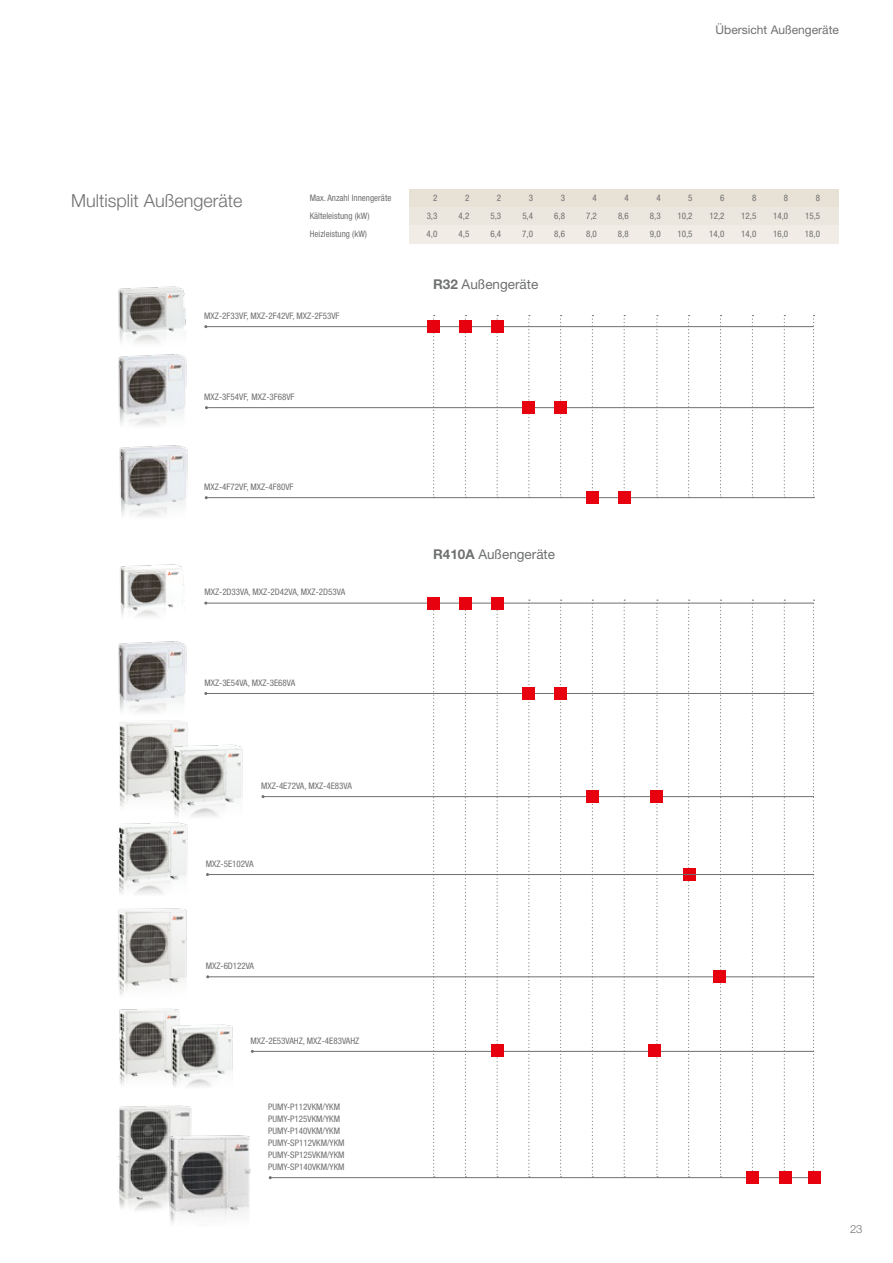
<style>
.page{position:relative;width:893px;height:1263px;background:#fff}
.page>*{position:absolute;margin:0;border:0;box-sizing:border-box;transform-origin:0 0}
.t1{font:300 18px "Helvetica Neue LT Pro";color:#6f7070}
.t2{font:13.5px "Helvetica Neue LT Pro";color:#6f7070}
.t3{font:12px "Helvetica Neue LT Pro";color:#6f7070}
.t4{font:300 11.25px "Helvetica Neue LT Pro";color:#6f7070}
.t5{font:condensed 9px/12px "Helvetica Neue LT Pro";color:#6f7070}
.s1{font-weight:700}
</style>
<div class="page">
<img style="left:119px;top:726px;width:69px;height:39px">
<img style="left:119px;top:445px;width:69px;height:59px">
<img style="left:165px;top:739px;width:78px;height:78px">
<svg style="left:656px;top:315px;width:2px;height:182px"></svg>
<svg style="left:688px;top:315px;width:2px;height:182px"></svg>
<svg style="left:720px;top:315px;width:1px;height:182px"></svg>
<svg style="left:433px;top:315px;width:2px;height:182px"></svg>
<svg style="left:465px;top:315px;width:1px;height:182px"></svg>
<svg style="left:497px;top:315px;width:1px;height:182px"></svg>
<svg style="left:528px;top:315px;width:2px;height:182px"></svg>
<svg style="left:560px;top:315px;width:2px;height:182px"></svg>
<svg style="left:592px;top:315px;width:1px;height:176px"></svg>
<svg style="left:624px;top:315px;width:1px;height:176px"></svg>
<svg style="left:752px;top:315px;width:1px;height:182px"></svg>
<svg style="left:784px;top:315px;width:1px;height:182px"></svg>
<svg style="left:813px;top:315px;width:1px;height:182px"></svg>
<svg style="left:656px;top:600px;width:2px;height:577px"></svg>
<svg style="left:688px;top:600px;width:2px;height:577px"></svg>
<svg style="left:720px;top:600px;width:1px;height:577px"></svg>
<svg style="left:433px;top:609px;width:2px;height:568px"></svg>
<svg style="left:465px;top:609px;width:1px;height:568px"></svg>
<svg style="left:497px;top:609px;width:1px;height:568px"></svg>
<svg style="left:528px;top:600px;width:2px;height:577px"></svg>
<svg style="left:560px;top:600px;width:2px;height:577px"></svg>
<svg style="left:592px;top:600px;width:1px;height:577px"></svg>
<svg style="left:624px;top:600px;width:1px;height:577px"></svg>
<svg style="left:752px;top:600px;width:1px;height:571px"></svg>
<svg style="left:784px;top:600px;width:1px;height:571px"></svg>
<svg style="left:813px;top:600px;width:1px;height:571px"></svg>
<hr style="left:206px;top:603px;width:607px;height:1px;background:#6f7070">
<div style="left:427px;top:597px;width:13px;height:12px;background:#e7000e"></div>
<div style="left:459px;top:597px;width:13px;height:12px;background:#e7000e"></div>
<div style="left:491px;top:597px;width:13px;height:12px;background:#e7000e"></div>
<hr style="left:206px;top:326px;width:607px;height:1px;background:#6f7070">
<hr style="left:206px;top:693px;width:607px;height:1px;background:#6f7070">
<img style="left:118px;top:286px;width:68px;height:57px">
<div style="left:522px;top:687px;width:13px;height:13px;background:#e7000e"></div>
<div style="left:683px;top:868px;width:13px;height:13px;background:#e7000e"></div>
<img style="left:118px;top:354px;width:69px;height:72px">
<div style="left:554px;top:687px;width:13px;height:13px;background:#e7000e"></div>
<img style="left:118px;top:641px;width:70px;height:85px">
<hr style="left:263px;top:796px;width:551px;height:1px;background:#6f7070">
<hr style="left:206px;top:407px;width:608px;height:1px;background:#6f7070">
<img style="left:117px;top:765px;width:80px;height:112px">
<hr style="left:206px;top:497px;width:608px;height:1px;background:#6f7070">
<div style="left:427px;top:320px;width:13px;height:13px;background:#e7000e"></div>
<div style="left:459px;top:320px;width:13px;height:13px;background:#e7000e"></div>
<div style="left:491px;top:320px;width:13px;height:13px;background:#e7000e"></div>
<div style="left:522px;top:401px;width:13px;height:13px;background:#e7000e"></div>
<div style="left:554px;top:401px;width:13px;height:13px;background:#e7000e"></div>
<hr style="left:208px;top:976px;width:606px;height:1px;background:#6f7070">
<div style="left:713px;top:970px;width:13px;height:13px;background:#e7000e"></div>
<hr style="left:270px;top:1177px;width:544px;height:1px;background:#6f7070">
<div style="left:586px;top:790px;width:13px;height:13px;background:#e7000e"></div>
<div style="left:650px;top:790px;width:13px;height:13px;background:#e7000e"></div>
<img style="left:118px;top:877px;width:69px;height:95px">
<img style="left:118px;top:1106px;width:44px;height:104px">
<hr style="left:252px;top:1051px;width:562px;height:1px;background:#6f7070">
<div style="left:648px;top:1044px;width:13px;height:13px;background:#e7000e"></div>
<img style="left:120px;top:504px;width:65px;height:113px">
<img style="left:162px;top:1105px;width:89px;height:119px">
<img style="left:118px;top:972px;width:69px;height:113px">
<img style="left:163px;top:973px;width:77px;height:114px">
<div style="left:491px;top:1044px;width:13px;height:13px;background:#e7000e"></div>
<div style="left:746px;top:1171px;width:12px;height:13px;background:#e7000e"></div>
<div style="left:779px;top:1171px;width:13px;height:13px;background:#e7000e"></div>
<div style="left:808px;top:1171px;width:12px;height:13px;background:#e7000e"></div>
<div style="left:586px;top:491px;width:13px;height:13px;background:#e7000e"></div>
<div style="left:618px;top:491px;width:12px;height:13px;background:#e7000e"></div>
<div style="left:409px;top:189px;width:430px;height:18px;background:#e8e1d6"></div>
<div style="left:409px;top:207px;width:430px;height:18px;background:#ece7de"></div>
<div style="left:409px;top:225px;width:430px;height:18px;background:#f1ede6"></div>
<hr style="left:208px;top:874px;width:606px;height:1px;background:#6f7070">
<h3 class="t3" style="left:716px;top:23px;width:125px">Übersicht Außengeräte</h3>
<h1 class="t1" style="left:71px;top:190px;width:173px">Multisplit Außengeräte</h1>
<p class="t5" style="left:310px;top:189px;width:83px;line-height:18px">Max. Anzahl Innengeräte<br>Kälteleistung (kW)<br>Heizleistung (kW)</p>
<p class="t5" style="left:433px;top:192px;width:6px">2</p>
<p class="t5" style="left:465px;top:192px;width:6px">2</p>
<p class="t5" style="left:497px;top:192px;width:6px">2</p>
<p class="t5" style="left:529px;top:192px;width:6px">3</p>
<p class="t5" style="left:561px;top:192px;width:6px">3</p>
<p class="t5" style="left:593px;top:192px;width:6px">4</p>
<p class="t5" style="left:624px;top:192px;width:6px">4</p>
<p class="t5" style="left:656px;top:192px;width:6px">4</p>
<p class="t5" style="left:688px;top:192px;width:6px">5</p>
<p class="t5" style="left:720px;top:192px;width:6px">6</p>
<p class="t5" style="left:752px;top:192px;width:6px">8</p>
<p class="t5" style="left:784px;top:192px;width:6px">8</p>
<p class="t5" style="left:816px;top:192px;width:6px">8</p>
<p class="t5" style="left:427px;top:209px;width:12px">3,3</p>
<p class="t5" style="left:459px;top:209px;width:12px">4,2</p>
<p class="t5" style="left:490px;top:209px;width:12px">5,3</p>
<p class="t5" style="left:522px;top:209px;width:12px">5,4</p>
<p class="t5" style="left:554px;top:209px;width:12px">6,8</p>
<p class="t5" style="left:586px;top:209px;width:12px">7,2</p>
<p class="t5" style="left:618px;top:209px;width:12px">8,6</p>
<p class="t5" style="left:650px;top:209px;width:12px">8,3</p>
<p class="t5" style="left:677px;top:209px;width:17px">10,2</p>
<p class="t5" style="left:709px;top:209px;width:17px">12,2</p>
<p class="t5" style="left:741px;top:209px;width:17px">12,5</p>
<p class="t5" style="left:773px;top:209px;width:17px">14,0</p>
<p class="t5" style="left:805px;top:209px;width:17px">15,5</p>
<p class="t5" style="left:427px;top:227px;width:12px">4,0</p>
<p class="t5" style="left:458px;top:227px;width:12px">4,5</p>
<p class="t5" style="left:490px;top:227px;width:12px">6,4</p>
<p class="t5" style="left:522px;top:227px;width:12px">7,0</p>
<p class="t5" style="left:554px;top:227px;width:12px">8,6</p>
<p class="t5" style="left:586px;top:227px;width:12px">8,0</p>
<p class="t5" style="left:618px;top:227px;width:12px">8,8</p>
<p class="t5" style="left:650px;top:227px;width:12px">9,0</p>
<p class="t5" style="left:677px;top:227px;width:17px">10,5</p>
<p class="t5" style="left:709px;top:227px;width:17px">14,0</p>
<p class="t5" style="left:741px;top:227px;width:17px">14,0</p>
<p class="t5" style="left:773px;top:227px;width:17px">16,0</p>
<p class="t5" style="left:805px;top:227px;width:17px">18,0</p>
<h2 class="t2" style="left:433px;top:276px;width:107px"><span class="s1">R32</span> Außengeräte</h2>
<p class="t5" style="left:204px;top:309px;width:137px">MXZ-2F33VF, MXZ-2F42VF, MXZ-2F53VF</p>
<p class="t5" style="left:204px;top:391px;width:92px">MXZ-3F54VF, MXZ-3F68VF</p>
<p class="t5" style="left:204px;top:480px;width:91px">MXZ-4F72VF, MXZ-4F80VF</p>
<p class="t5" style="left:204px;top:586px;width:142px">MXZ-2D33VA, MXZ-2D42VA, MXZ-2D53VA</p>
<p class="t5" style="left:204px;top:676px;width:92px">MXZ-3E54VA, MXZ-3E68VA</p>
<p class="t5" style="left:261px;top:779px;width:92px">MXZ-4E72VA, MXZ-4E83VA</p>
<p class="t5" style="left:206px;top:857px;width:49px">MXZ-5E102VA</p>
<h2 class="t2" style="left:433px;top:546px;width:124px"><span class="s1">R410A</span> Außengeräte</h2>
<p class="t5" style="left:206px;top:960px;width:50px">MXZ-6D122VA</p>
<p class="t5" style="left:250px;top:1034px;width:110px">MXZ-2E53VAHZ, MXZ-4E83VAHZ</p>
<p class="t5" style="left:268px;top:1101px;width:78px">PUMY-P112VKM/YKM<br>PUMY-P125VKM/YKM<br>PUMY-P140VKM/YKM<br>PUMY-SP112VKM/YKM<br>PUMY-SP125VKM/YKM<br>PUMY-SP140VKM/YKM</p>
<p class="t4" style="left:850px;top:1222px;width:14px">23</p>
</div>
